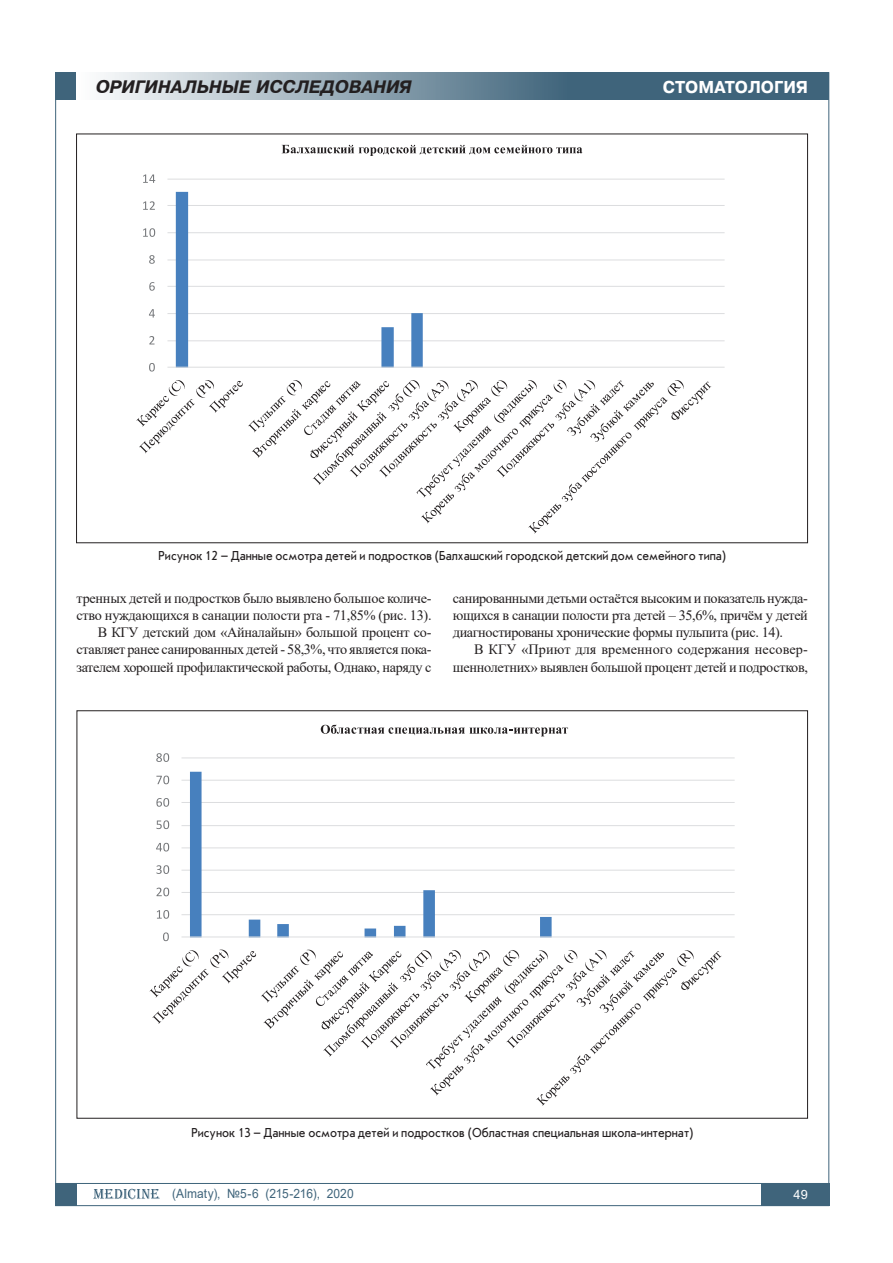
<style>
.page{position:relative;width:893px;height:1263px;background:#fff}
.page>*{position:absolute;margin:0;border:0;box-sizing:border-box;transform-origin:0 0}
.t1{font:italic 700 17.1px "Pragmatica";color:#231f20}
.t2{font:17.1px "Pragmatica Bold Cyrillic";color:#fff}
.основной_текст{font:14.25px/17.1px "Times New Roman";letter-spacing:-.025em;color:#231f20;text-align:justify}
.основной_текст-2{font:13.5px "Journal Sans";color:#231f20;scale:.9 1}
.t3{font:12.75px "Arial";letter-spacing:.01em;color:#3f647b;scale:.94 1}
.t4{font:12.75px "Arial";color:#fff}
</style>
<div class="page">
<div style="left:55px;top:72px;width:774px;height:28px;background:#3f647b"></div>
<div style="left:77px;top:72px;width:490px;height:28px;background:linear-gradient(to right,#fefffe,#41657c)"></div>
<div style="left:55px;top:1183px;width:22px;height:23px;background:#3f647b"></div>
<div style="left:761px;top:1183px;width:68px;height:23px;background:#3f647b"></div>
<hr style="left:56px;top:1183px;width:773px;height:1px;background:#3f647b">
<svg style="left:93px;top:1189px;width:67px;height:10px"></svg>
<hr style="left:167px;top:340px;width:558px;height:1px;background:#dcdddf">
<hr style="left:167px;top:313px;width:558px;height:1px;background:#dcdddf">
<hr style="left:167px;top:286px;width:558px;height:1px;background:#dcdddf">
<hr style="left:167px;top:260px;width:558px;height:1px;background:#dcdddf">
<hr style="left:167px;top:232px;width:558px;height:1px;background:#dcdddf">
<hr style="left:167px;top:205px;width:558px;height:1px;background:#dcdddf">
<hr style="left:167px;top:179px;width:558px;height:1px;background:#dcdddf">
<svg style="left:176px;top:192px;width:247px;height:175px"></svg>
<hr style="left:167px;top:367px;width:558px;height:1px;background:#dcdddf">
<svg style="left:149px;top:363px;width:6px;height:9px"></svg>
<svg style="left:149px;top:336px;width:6px;height:8px"></svg>
<svg style="left:149px;top:309px;width:6px;height:9px"></svg>
<svg style="left:149px;top:282px;width:6px;height:9px"></svg>
<svg style="left:149px;top:255px;width:6px;height:9px"></svg>
<svg style="left:143px;top:228px;width:12px;height:9px"></svg>
<svg style="left:143px;top:201px;width:12px;height:9px"></svg>
<svg style="left:143px;top:174px;width:12px;height:9px"></svg>
<svg style="left:136px;top:380px;width:575px;height:154px"></svg>
<svg style="left:282px;top:145px;width:300px;height:11px"></svg>
<hr style="left:181px;top:914px;width:554px;height:1px;background:#dcdddf">
<hr style="left:181px;top:892px;width:554px;height:1px;background:#dcdddf">
<hr style="left:181px;top:870px;width:554px;height:1px;background:#dcdddf">
<hr style="left:181px;top:847px;width:554px;height:1px;background:#dcdddf">
<hr style="left:181px;top:825px;width:554px;height:1px;background:#dcdddf">
<hr style="left:181px;top:802px;width:554px;height:1px;background:#dcdddf">
<hr style="left:181px;top:780px;width:554px;height:1px;background:#dcdddf">
<hr style="left:181px;top:757px;width:554px;height:1px;background:#dcdddf">
<svg style="left:190px;top:772px;width:362px;height:164px"></svg>
<hr style="left:181px;top:936px;width:554px;height:1px;background:#dcdddf">
<svg style="left:163px;top:932px;width:6px;height:9px"></svg>
<svg style="left:157px;top:910px;width:12px;height:9px"></svg>
<svg style="left:156px;top:887px;width:13px;height:9px"></svg>
<svg style="left:156px;top:865px;width:13px;height:9px"></svg>
<svg style="left:156px;top:843px;width:13px;height:8px"></svg>
<svg style="left:156px;top:820px;width:13px;height:9px"></svg>
<svg style="left:156px;top:798px;width:13px;height:9px"></svg>
<svg style="left:156px;top:776px;width:13px;height:8px"></svg>
<svg style="left:156px;top:753px;width:13px;height:9px"></svg>
<svg style="left:150px;top:949px;width:572px;height:157px"></svg>
<svg style="left:321px;top:725px;width:247px;height:11px"></svg>
<p class="t1" style="left:96px;top:77px;width:317px">ОРИГИНАЛЬНЫЕ ИССЛЕДОВАНИЯ</p>
<p class="t2" style="left:663px;top:78px;width:147px">СТОМАТОЛОГИЯ</p>
<p class="основной_текст-2" style="left:159px;top:548px;width:632px">Рисунок 12 – Данные осмотра детей и подростков (Балхашский городской детский дом семейного типа)</p>
<p class="основной_текст" style="left:77px;top:589px;width:357px">тренных детей и подростков было выявлено большое количе&shy;ство нуждающихся в санации полости рта - 71,85% (рис. 13).</p>
<p class="основной_текст" style="left:77px;top:623px;width:357px;text-indent:21px">В КГУ детский дом «Айналайын» большой процент со&shy;ставляет ранее санированных детей - 58,3%, что является пока&shy;зателем хорошей профилактической работы, Однако, наряду с</p>
<p class="основной_текст" style="left:453px;top:589px;width:357px">санированными детьми остаётся высоким и показатель нужда&shy;ющихся в санации полости рта детей – 35,6%, причём у детей диагностированы хронические формы пульпита (рис. 14).</p>
<p class="основной_текст" style="left:453px;top:641px;width:357px;text-align:right">В КГУ «Приют для временного содержания несовер&shy;шеннолетних» выявлен большой процент детей и подростков,</p>
<p class="основной_текст-2" style="left:191px;top:1124px;width:559px">Рисунок 13 – Данные осмотра детей и подростков (Областная специальная школа-интернат)</p>
<p class="t3" style="left:172px;top:1184px;width:195px">(Almaty), №5-6 (215-216), 2020</p>
<p class="t4" style="left:794px;top:1186px;width:16px">49</p>
</div>
